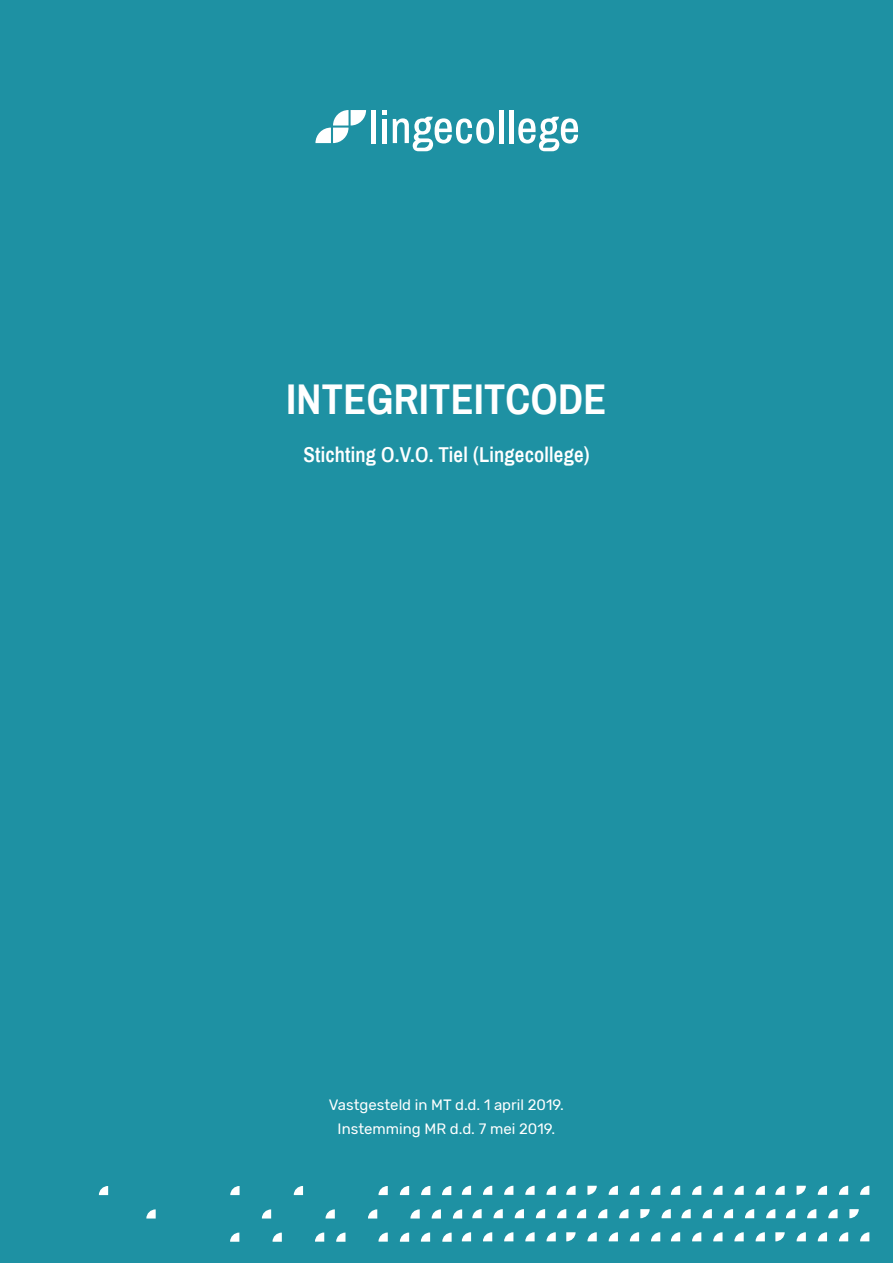
<style>
.page{position:relative;width:893px;height:1263px;background:#1e91a3}
.page>*{position:absolute;margin:0;border:0;box-sizing:border-box;transform-origin:0 0}
.t1{font:700 42px "Archivo Narrow";letter-spacing:.01em;color:#fff}
.t2{font:600 21px "Archivo Narrow";letter-spacing:.01em;color:#fff}
.t3{font:15px/24px "Rubik";color:#fff;text-align:center}
</style>
<div class="page">
<svg style="left:294px;top:1186px;width:9px;height:9px"></svg>
<svg style="left:400px;top:1186px;width:9px;height:9px"></svg>
<svg style="left:421px;top:1186px;width:9px;height:9px"></svg>
<svg style="left:453px;top:1209px;width:9px;height:9px"></svg>
<svg style="left:432px;top:1209px;width:9px;height:9px"></svg>
<svg style="left:410px;top:1209px;width:10px;height:9px"></svg>
<svg style="left:368px;top:1209px;width:9px;height:9px"></svg>
<svg style="left:325px;top:1209px;width:10px;height:9px"></svg>
<svg style="left:262px;top:1209px;width:9px;height:9px"></svg>
<svg style="left:146px;top:1209px;width:10px;height:9px"></svg>
<svg style="left:230px;top:1232px;width:9px;height:10px"></svg>
<svg style="left:273px;top:1232px;width:9px;height:10px"></svg>
<svg style="left:336px;top:1232px;width:9px;height:10px"></svg>
<svg style="left:400px;top:1232px;width:9px;height:10px"></svg>
<svg style="left:442px;top:1232px;width:10px;height:10px"></svg>
<svg style="left:442px;top:1186px;width:9px;height:9px"></svg>
<svg style="left:378px;top:1232px;width:10px;height:9px"></svg>
<svg style="left:860px;top:1186px;width:9px;height:9px"></svg>
<svg style="left:839px;top:1186px;width:9px;height:9px"></svg>
<svg style="left:818px;top:1186px;width:9px;height:9px"></svg>
<svg style="left:797px;top:1186px;width:9px;height:9px"></svg>
<svg style="left:775px;top:1186px;width:10px;height:9px"></svg>
<svg style="left:860px;top:1232px;width:9px;height:9px"></svg>
<svg style="left:839px;top:1232px;width:9px;height:9px"></svg>
<svg style="left:818px;top:1232px;width:9px;height:9px"></svg>
<svg style="left:797px;top:1232px;width:9px;height:9px"></svg>
<svg style="left:775px;top:1232px;width:10px;height:9px"></svg>
<svg style="left:849px;top:1209px;width:10px;height:9px"></svg>
<svg style="left:828px;top:1209px;width:10px;height:9px"></svg>
<svg style="left:807px;top:1209px;width:9px;height:9px"></svg>
<svg style="left:786px;top:1209px;width:9px;height:9px"></svg>
<svg style="left:315px;top:1232px;width:9px;height:9px"></svg>
<svg style="left:681px;top:1209px;width:10px;height:9px"></svg>
<svg style="left:703px;top:1209px;width:9px;height:9px"></svg>
<svg style="left:724px;top:1209px;width:9px;height:9px"></svg>
<svg style="left:745px;top:1209px;width:9px;height:9px"></svg>
<svg style="left:766px;top:1209px;width:9px;height:9px"></svg>
<svg style="left:671px;top:1232px;width:9px;height:9px"></svg>
<svg style="left:692px;top:1232px;width:9px;height:9px"></svg>
<svg style="left:713px;top:1232px;width:9px;height:9px"></svg>
<svg style="left:734px;top:1232px;width:10px;height:9px"></svg>
<svg style="left:756px;top:1232px;width:9px;height:9px"></svg>
<svg style="left:671px;top:1186px;width:9px;height:9px"></svg>
<svg style="left:692px;top:1186px;width:9px;height:9px"></svg>
<svg style="left:713px;top:1186px;width:9px;height:9px"></svg>
<svg style="left:734px;top:1186px;width:10px;height:9px"></svg>
<svg style="left:756px;top:1186px;width:9px;height:9px"></svg>
<svg style="left:378px;top:1186px;width:10px;height:9px"></svg>
<svg style="left:651px;top:1186px;width:9px;height:9px"></svg>
<svg style="left:630px;top:1186px;width:9px;height:9px"></svg>
<svg style="left:609px;top:1186px;width:9px;height:9px"></svg>
<svg style="left:587px;top:1186px;width:10px;height:9px"></svg>
<svg style="left:566px;top:1186px;width:10px;height:9px"></svg>
<svg style="left:651px;top:1232px;width:9px;height:9px"></svg>
<svg style="left:630px;top:1232px;width:9px;height:9px"></svg>
<svg style="left:609px;top:1232px;width:9px;height:9px"></svg>
<svg style="left:587px;top:1232px;width:10px;height:9px"></svg>
<svg style="left:566px;top:1232px;width:10px;height:9px"></svg>
<svg style="left:661px;top:1209px;width:10px;height:9px"></svg>
<svg style="left:640px;top:1209px;width:10px;height:9px"></svg>
<svg style="left:619px;top:1209px;width:9px;height:9px"></svg>
<svg style="left:598px;top:1209px;width:9px;height:9px"></svg>
<svg style="left:577px;top:1209px;width:9px;height:9px"></svg>
<svg style="left:230px;top:1186px;width:10px;height:9px"></svg>
<svg style="left:99px;top:1186px;width:9px;height:9px"></svg>
<svg style="left:421px;top:1232px;width:9px;height:9px"></svg>
<svg style="left:472px;top:1209px;width:10px;height:9px"></svg>
<svg style="left:493px;top:1209px;width:10px;height:9px"></svg>
<svg style="left:515px;top:1209px;width:9px;height:9px"></svg>
<svg style="left:536px;top:1209px;width:9px;height:9px"></svg>
<svg style="left:557px;top:1209px;width:9px;height:9px"></svg>
<svg style="left:462px;top:1232px;width:9px;height:9px"></svg>
<svg style="left:483px;top:1232px;width:9px;height:9px"></svg>
<svg style="left:504px;top:1232px;width:9px;height:9px"></svg>
<svg style="left:525px;top:1232px;width:10px;height:9px"></svg>
<svg style="left:546px;top:1232px;width:10px;height:9px"></svg>
<svg style="left:462px;top:1186px;width:9px;height:9px"></svg>
<svg style="left:483px;top:1186px;width:9px;height:9px"></svg>
<svg style="left:504px;top:1186px;width:9px;height:9px"></svg>
<svg style="left:525px;top:1186px;width:10px;height:9px"></svg>
<svg style="left:546px;top:1186px;width:10px;height:9px"></svg>
<div style="left:382px;top:119px;width:5px;height:24px;background:#fff"></div>
<div style="left:499px;top:110px;width:5px;height:33px;background:#fff"></div>
<div style="left:371px;top:110px;width:5px;height:33px;background:#fff"></div>
<hr style="left:509px;top:110px;width:4px;height:33px;background:#fff">
<svg style="left:393px;top:117px;width:101px;height:34px"></svg>
<svg style="left:382px;top:110px;width:5px;height:4px"></svg>
<svg style="left:315px;top:110px;width:51px;height:33px"></svg>
<svg style="left:518px;top:117px;width:60px;height:34px"></svg>
<h1 class="t1" style="left:287px;top:374px;width:321px">INTEGRITEITCODE</h1>
<h2 class="t2" style="left:303px;top:442px;width:288px">Stichting O.V.O. Tiel (Lingecollege)</h2>
<p class="t3" style="left:329px;top:1093px;width:237px">Vastgesteld in MT d.d. 1 april 2019.<br>Instemming MR d.d. 7 mei 2019.</p>
</div>
